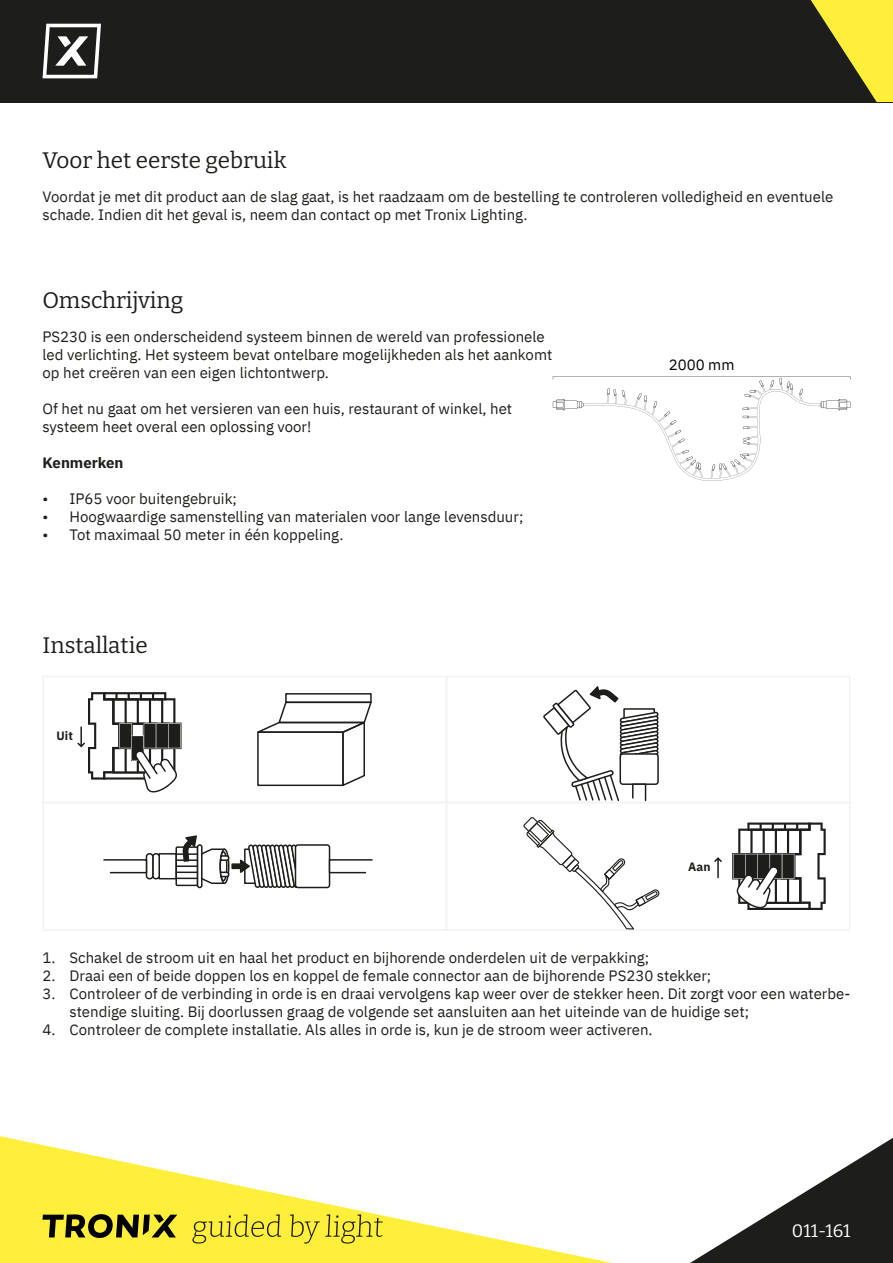
<style>
.page{position:relative;width:893px;height:1263px;background:#fff}
.page>*{position:absolute;margin:0;border:0;box-sizing:border-box;transform-origin:0 0}
.t1{font:22.5px "Bitter";color:#1d1d1b}
.t2{font:18px "Bitter";color:#fff}
.t3{font:15px/18px "IBM Plex Sans";color:#1d1d1b}
.t4{font:700 15px "IBM Plex Sans";color:#1d1d1b}
.t5{font:15px "IBM Plex Sans";color:#000}
.t6{font:700 12px "IBM Plex Sans";color:#1d1d1b}
</style>
<div class="page">
<svg style="left:43px;top:1145px;width:569px;height:118px"></svg>
<svg style="left:192px;top:1214px;width:89px;height:29px;background:#ddcf35"></svg>
<svg style="left:290px;top:1214px;width:93px;height:29px;background:#ddd035"></svg>
<div style="left:0;top:0;width:893px;height:102px;background:#1d1d1b"></div>
<svg style="left:811px;top:0;width:39px;height:61px"></svg>
<svg style="left:43px;top:24px;width:58px;height:54px"></svg>
<svg style="left:690px;top:1164px;width:160px;height:99px"></svg>
<svg style="left:43px;top:1214px;width:134px;height:24px;background:#827a1d"></svg>
<svg style="left:0;top:72px;width:43px;height:1191px"></svg>
<svg style="left:850px;top:0;width:43px;height:1263px"></svg>
<svg style="left:112px;top:1145px;width:42px;height:41px;fill:#ffef3a"></svg>
<svg style="left:43px;top:676px;width:403px;height:9px"></svg>
<svg style="left:446px;top:676px;width:404px;height:9px"></svg>
<svg style="left:43px;top:685px;width:807px;height:246px"></svg>
<svg style="left:553px;top:376px;width:297px;height:105px"></svg>
<h1 class="t1" style="left:43px;top:146px;width:245px">Voor het eerste gebruik</h1>
<p class="t3" style="left:43px;top:186px;width:792px">Voordat je met dit product aan de slag gaat, is het raadzaam om de bestelling te controleren volledigheid en eventuele schade. Indien dit het geval is, neem dan contact op met Tronix Lighting.</p>
<h1 class="t1" style="left:43px;top:286px;width:142px">Omschrijving</h1>
<p class="t3" style="left:43px;top:327px;width:511px">PS230 is een onderscheidend systeem binnen de wereld van professionele led verlichting. Het systeem bevat ontelbare mogelijkheden als het aankomt op het creëren van een eigen lichtontwerp.</p>
<p class="t3" style="left:43px;top:399px;width:471px">Of het nu gaat om het versieren van een huis, restaurant of winkel, het systeem heet overal een oplossing voor!</p>
<p class="t4" style="left:43px;top:451px;width:82px">Kenmerken</p>
<p class="t3" style="left:43px;top:489px;width:196px">• IP65 voor buitengebruik;</p>
<p class="t3" style="left:43px;top:507px;width:482px">• Hoogwaardige samenstelling van materialen voor lange levensduur;</p>
<p class="t3" style="left:43px;top:525px;width:302px">• Tot maximaal 50 meter in één koppeling.</p>
<h1 class="t1" style="left:43px;top:631px;width:107px">Installatie</h1>
<p class="t6" style="left:57px;top:726px;width:18px">Uit</p>
<p class="t5" style="left:669px;top:353px;width:67px">2000 mm</p>
<p class="t6" style="left:688px;top:857px;width:24px">Aan</p>
<p class="t3" style="left:43px;top:947px;width:608px">1. Schakel de stroom uit en haal het product en bijhorende onderdelen uit de verpakking;</p>
<p class="t3" style="left:43px;top:965px;width:670px">2. Draai een of beide doppen los en koppel de female connector aan de bijhorende PS230 stekker;</p>
<p class="t3" style="left:70px;top:983px;width:782px;text-indent:-27px">3. Controleer of de verbinding in orde is en draai vervolgens kap weer over de stekker heen. Dit zorgt voor een waterbe&shy;stendige sluiting. Bij doorlussen graag de volgende set aansluiten aan het uiteinde van de huidige set;</p>
<p class="t3" style="left:43px;top:1019px;width:612px">4. Controleer de complete installatie. Als alles in orde is, kun je de stroom weer activeren.</p>
<p class="t2" style="left:792px;top:1220px;width:60px">011-161</p>
</div>
